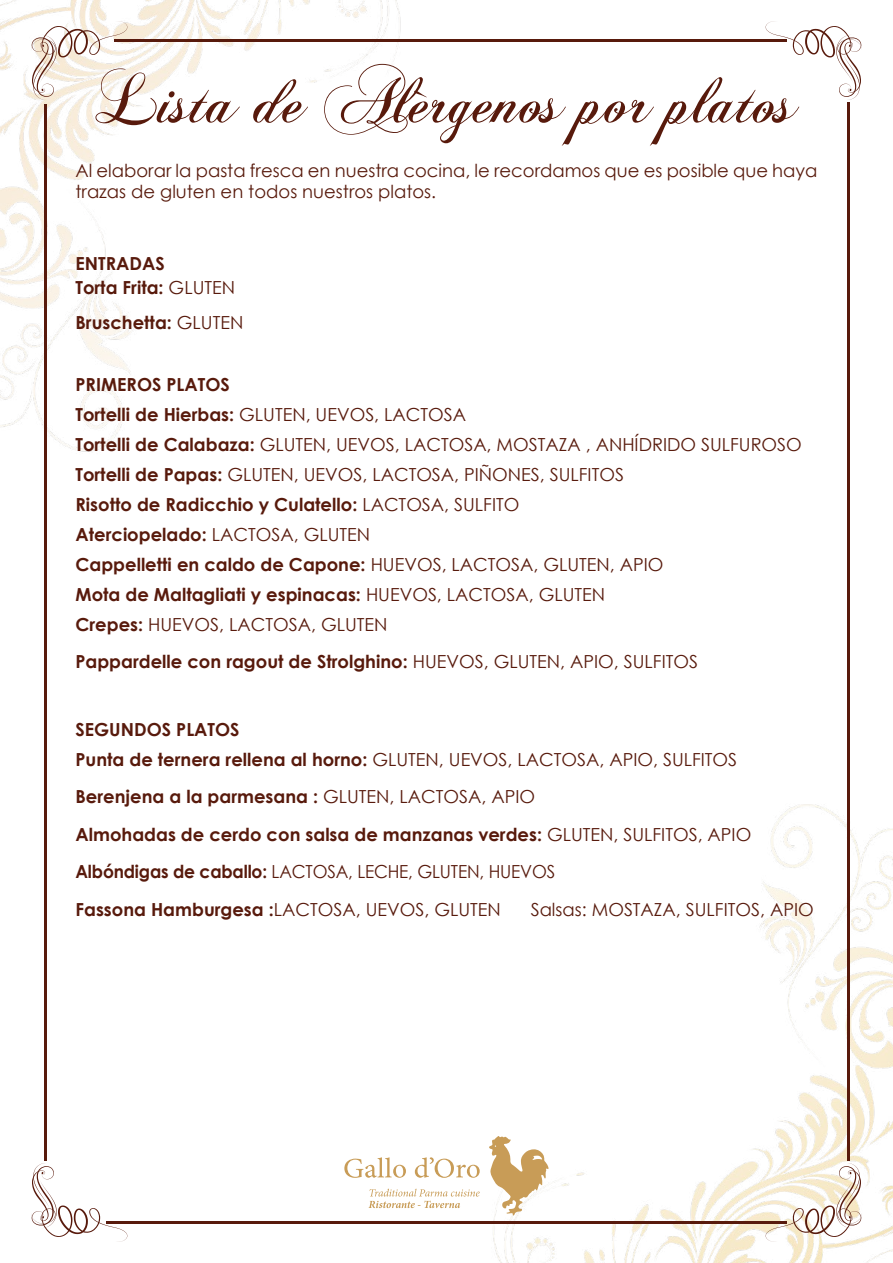
<style>
.page{position:relative;width:893px;height:1263px;background:#fff}
.page>*{position:absolute;margin:0;border:0;box-sizing:border-box;transform-origin:0 0}
.t1{font:67.5px "Chopin Script";color:#581a0c}
.t2{font:18px/30px "Century Gothic";color:#581a0c}
.t3{font:700 18px/37.5px "Century Gothic";color:#581a0c}
.s1{font-weight:400}
.s2{font-weight:700}
</style>
<div class="page">
<img style="left:0;top:0;width:893px;height:1263px">
<hr style="left:44px;top:104px;width:2px;height:1057px;background:#581a0c">
<hr style="left:114px;top:39px;width:672px;height:3px;background:#581a0c">
<hr style="left:847px;top:102px;width:3px;height:1058px;background:#581a0c">
<hr style="left:106px;top:1221px;width:680px;height:3px;background:#581a0c">
<svg style="left:31px;top:21px;width:96px;height:79px"></svg>
<svg style="left:766px;top:21px;width:96px;height:79px"></svg>
<svg style="left:766px;top:1163px;width:96px;height:79px"></svg>
<svg style="left:31px;top:1163px;width:96px;height:79px"></svg>
<svg style="left:344px;top:1157px;width:62px;height:21px"></svg>
<svg style="left:415px;top:1157px;width:65px;height:21px"></svg>
<svg style="left:369px;top:1189px;width:111px;height:19px"></svg>
<svg style="left:489px;top:1136px;width:60px;height:79px"></svg>
<h1 class="t1" style="left:95px;top:59px;width:704px">Lista de Alèrgenos por platos</h1>
<p class="t2" style="left:75px;top:159px;width:743px;line-height:21.6px">Al elaborar la pasta fresca en nuestra cocina, le recordamos que es posible que haya trazas de gluten en todos nuestros platos.</p>
<p class="t3" style="left:75px;top:251px;width:161px;line-height:24px">ENTRADAS<br>Torta Frita: <span class="s1">GLUTEN</span></p>
<p class="t3" style="left:75px;top:303px;width:169px">Bruschetta: <span class="s1">GLUTEN</span></p>
<p class="t2" style="left:75px;top:369px;width:728px"><span class="s2">PRIMEROS PLATOS<br>Tortelli de Hierbas:</span> GLUTEN, UEVOS, LACTOSA<br><span class="s2">Tortelli de Calabaza:</span> GLUTEN, UEVOS, LACTOSA, MOSTAZA , ANHÍDRIDO SULFUROSO <span class="s2">Tortelli de Papas:</span> GLUTEN, UEVOS, LACTOSA, PIÑONES, SULFITOS<br><span class="s2">Risotto de Radicchio y Culatello:</span> LACTOSA, SULFITO<br><span class="s2">Aterciopelado:</span> LACTOSA, GLUTEN<br><span class="s2">Cappelletti en caldo de Capone:</span> HUEVOS, LACTOSA, GLUTEN, APIO<br><span class="s2">Mota de Maltagliati y espinacas:</span> HUEVOS, LACTOSA, GLUTEN<br><span class="s2">Crepes:</span> HUEVOS, LACTOSA, GLUTEN</p>
<p class="t3" style="left:75px;top:642px;width:624px">Pappardelle con ragout de Strolghino: <span class="s1">HUEVOS, GLUTEN, APIO, SULFITOS</span></p>
<p class="t3" style="left:75px;top:713px;width:663px;line-height:30px">SEGUNDOS PLATOS<br>Punta de ternera rellena al horno: <span class="s1">GLUTEN, UEVOS, LACTOSA, APIO, SULFITOS</span></p>
<p class="t3" style="left:75px;top:777px;width:677px">Berenjena a la parmesana : <span class="s1">GLUTEN, LACTOSA, APIO<br></span>Almohadas de cerdo con salsa de manzanas verdes: <span class="s1">GLUTEN, SULFITOS, APIO </span>Albóndigas de caballo: <span class="s1">LACTOSA, LECHE, GLUTEN, HUEVOS<br></span>Fassona Hamburgesa :<span class="s1">LACTOSA, UEVOS, GLUTEN</span></p>
<p class="t2" style="left:531px;top:894px;width:284px">Salsas: MOSTAZA, SULFITOS, APIO</p>
</div>
